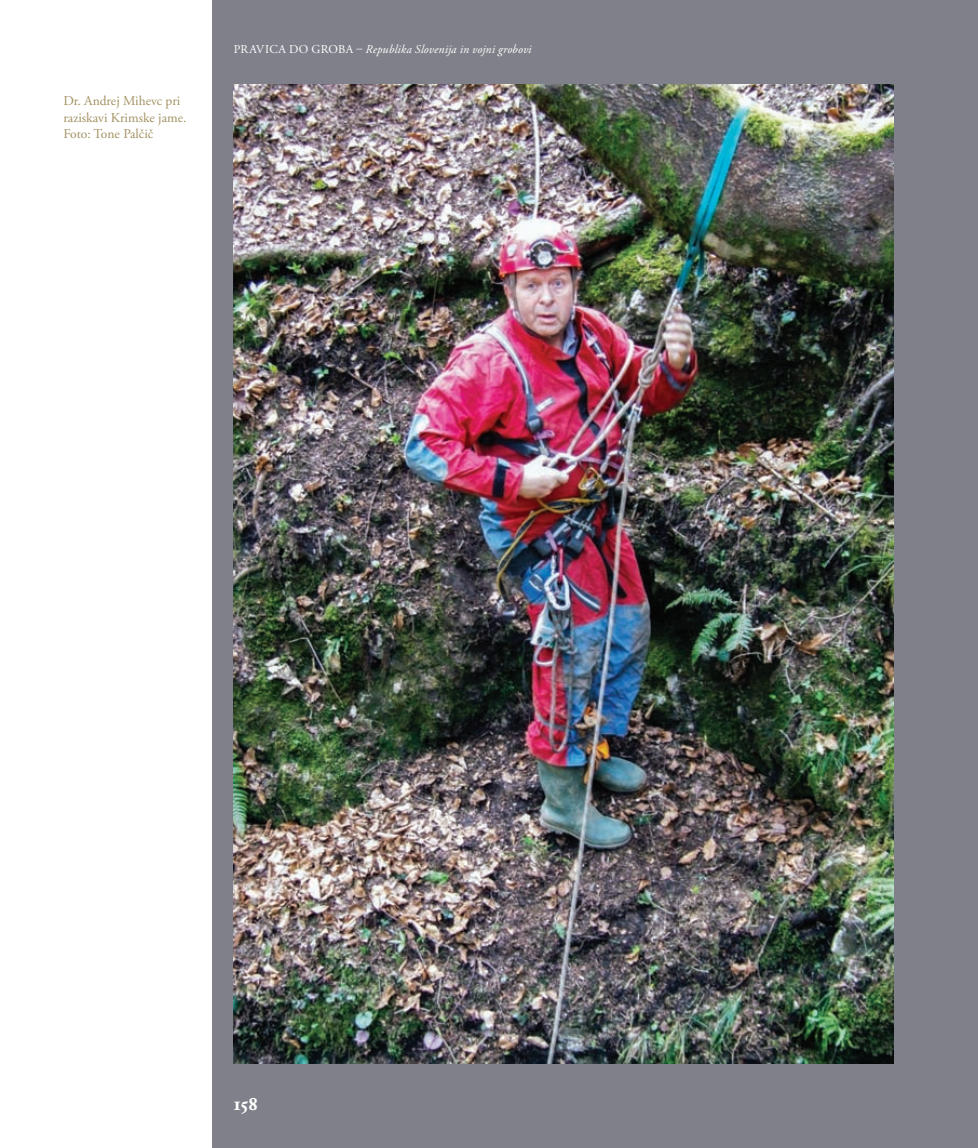
<style>
.page{position:relative;width:978px;height:1148px;background:#fff}
.page>*{position:absolute;margin:0;border:0;box-sizing:border-box;transform-origin:0 0}
.t1{font:700 19.5px "Adobe Garamond Pro";color:#fff}
.t2{font:13.5px/16.5px "Adobe Garamond Pro";letter-spacing:-.02em;color:#a29161}
.t3{font:italic 12px "Adobe Garamond Pro";letter-spacing:.015em;color:#fff}
.s1{font-style:normal}
</style>
<div class="page">
<div style="left:212px;top:0;width:765px;height:1147px;background:#7f8089"></div>
<img style="left:233px;top:85px;width:660px;height:977px">
<p class="t2" style="left:63px;top:93px;width:124px">Dr. Andrej Mihevc pri raziskavi Krimske jame.<br>Foto: Tone Palčič</p>
<p class="t3" style="left:234px;top:42px;width:299px"><span class="s1">PRAVICA DO GROBA –</span> Republika Slovenija in vojni grobovi</p>
<h1 class="t1" style="left:233px;top:1092px;width:26px">158</h1>
</div>
